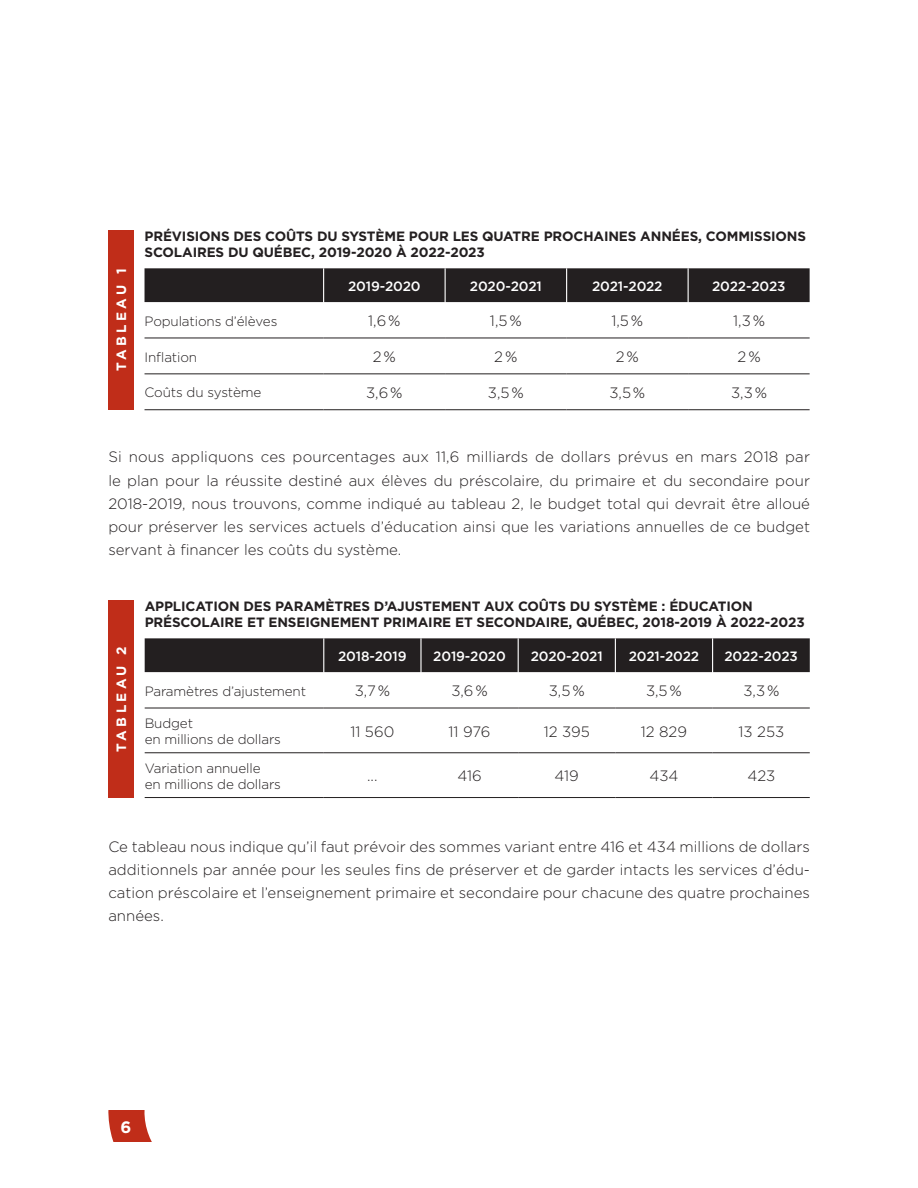
<style>
.page{position:relative;width:918px;height:1188px;background:#fff}
.page>*{position:absolute;margin:0;border:0;box-sizing:border-box;transform-origin:0 0}
.t1{font:700 16.5px "Gotham";color:#fff}
.texte_courant{font:300 15px/23.2px "Gotham";color:#231f20;text-align:justify}
.texte_courant-2{font:700 13.5px/16.5px "Gotham";letter-spacing:-.01em;color:#231f20}
.texte_courant-3{font:300 13.5px/16.2px "Gotham";letter-spacing:-.01em;color:#231f20}
.texte_courant-4{font:500 13.5px "Gotham";letter-spacing:-.01em;color:#fff}
.texte_courant-5{font:700 13.5px "Gotham";letter-spacing:.25em;color:#fff}
</style>
<div class="page">
<svg style="left:108px;top:1110px;width:44px;height:31px"></svg>
<div style="left:108px;top:600px;width:26px;height:198px;background:#c02d19"></div>
<div style="left:145px;top:638px;width:665px;height:34px;background:#231f20"></div>
<hr style="left:323px;top:638px;width:1px;height:34px;background:#fff">
<hr style="left:420px;top:638px;width:2px;height:34px;background:#fff">
<hr style="left:518px;top:638px;width:1px;height:34px;background:#fff">
<hr style="left:615px;top:638px;width:1px;height:34px;background:#fff">
<hr style="left:712px;top:638px;width:1px;height:34px;background:#fff">
<hr style="left:145px;top:708px;width:179px;height:1px;background:#231f20">
<hr style="left:324px;top:708px;width:97px;height:1px;background:#231f20">
<hr style="left:421px;top:708px;width:97px;height:1px;background:#231f20">
<hr style="left:518px;top:708px;width:97px;height:1px;background:#231f20">
<hr style="left:615px;top:708px;width:98px;height:1px;background:#231f20">
<hr style="left:713px;top:708px;width:97px;height:1px;background:#231f20">
<hr style="left:145px;top:752px;width:179px;height:1px;background:#231f20">
<hr style="left:324px;top:752px;width:97px;height:1px;background:#231f20">
<hr style="left:421px;top:752px;width:97px;height:1px;background:#231f20">
<hr style="left:518px;top:752px;width:97px;height:1px;background:#231f20">
<hr style="left:615px;top:752px;width:98px;height:1px;background:#231f20">
<hr style="left:713px;top:752px;width:97px;height:1px;background:#231f20">
<hr style="left:145px;top:797px;width:179px;height:1px;background:#231f20">
<hr style="left:324px;top:797px;width:97px;height:1px;background:#231f20">
<hr style="left:421px;top:797px;width:97px;height:1px;background:#231f20">
<hr style="left:518px;top:797px;width:97px;height:1px;background:#231f20">
<hr style="left:615px;top:797px;width:98px;height:1px;background:#231f20">
<hr style="left:713px;top:797px;width:97px;height:1px;background:#231f20">
<div style="left:108px;top:230px;width:26px;height:179px;background:#c02d19"></div>
<div style="left:145px;top:268px;width:665px;height:34px;background:#231f20"></div>
<hr style="left:323px;top:268px;width:1px;height:34px;background:#fff">
<hr style="left:445px;top:268px;width:1px;height:34px;background:#fff">
<hr style="left:566px;top:268px;width:1px;height:34px;background:#fff">
<hr style="left:688px;top:268px;width:1px;height:34px;background:#fff">
<hr style="left:145px;top:338px;width:179px;height:1px;background:#231f20">
<hr style="left:324px;top:338px;width:121px;height:1px;background:#231f20">
<hr style="left:445px;top:338px;width:122px;height:1px;background:#231f20">
<hr style="left:567px;top:338px;width:121px;height:1px;background:#231f20">
<hr style="left:688px;top:338px;width:122px;height:1px;background:#231f20">
<hr style="left:145px;top:373px;width:179px;height:1px;background:#231f20">
<hr style="left:324px;top:373px;width:121px;height:1px;background:#231f20">
<hr style="left:445px;top:373px;width:122px;height:1px;background:#231f20">
<hr style="left:567px;top:373px;width:121px;height:1px;background:#231f20">
<hr style="left:688px;top:373px;width:122px;height:1px;background:#231f20">
<hr style="left:145px;top:409px;width:179px;height:1px;background:#231f20">
<hr style="left:324px;top:409px;width:121px;height:1px;background:#231f20">
<hr style="left:445px;top:409px;width:122px;height:1px;background:#231f20">
<hr style="left:567px;top:409px;width:121px;height:1px;background:#231f20">
<hr style="left:688px;top:409px;width:122px;height:1px;background:#231f20">
<p class="texte_courant-5" style="left:114px;top:371px;width:104px;rotate:-90deg">TABLEAU 1</p>
<p class="texte_courant-2" style="left:145px;top:227px;width:663px">PRÉVISIONS DES COÛTS DU SYSTÈME POUR LES QUATRE PROCHAINES ANNÉES, COMMISSIONS<br>SCOLAIRES DU QUÉBEC, 2019-2020 À 2022-2023</p>
<p class="texte_courant-4" style="left:348px;top:278px;width:74px">2019-2020</p>
<p class="texte_courant-4" style="left:470px;top:278px;width:73px">2020-2021</p>
<p class="texte_courant-4" style="left:592px;top:278px;width:72px">2021-2022</p>
<p class="texte_courant-4" style="left:712px;top:278px;width:75px">2022-2023</p>
<p class="texte_courant-3" style="left:145px;top:313px;width:134px">Populations d’élèves</p>
<p class="texte_courant" style="left:368px;top:309px;width:34px">1,6%</p>
<p class="texte_courant" style="left:490px;top:309px;width:33px">1,5%</p>
<p class="texte_courant" style="left:611px;top:309px;width:33px">1,5%</p>
<p class="texte_courant" style="left:733px;top:309px;width:33px">1,3%</p>
<p class="texte_courant-3" style="left:145px;top:349px;width:54px">Inflation</p>
<p class="texte_courant" style="left:373px;top:345px;width:25px">2%</p>
<p class="texte_courant" style="left:494px;top:345px;width:25px">2%</p>
<p class="texte_courant" style="left:616px;top:345px;width:25px">2%</p>
<p class="texte_courant" style="left:738px;top:345px;width:25px">2%</p>
<p class="texte_courant-3" style="left:145px;top:384px;width:118px">Coûts du système</p>
<p class="texte_courant" style="left:366px;top:381px;width:38px">3,6%</p>
<p class="texte_courant" style="left:488px;top:381px;width:37px">3,5%</p>
<p class="texte_courant" style="left:609px;top:381px;width:37px">3,5%</p>
<p class="texte_courant" style="left:731px;top:381px;width:37px">3,3%</p>
<p class="texte_courant" style="left:108px;top:445px;width:703px">Si nous appliquons ces pourcentages aux 11,6 milliards de dollars prévus en mars 2018 par le plan pour la réussite destiné aux élèves du préscolaire, du primaire et du secondaire pour 2018-2019, nous trouvons, comme indiqué au tableau 2, le budget total qui devrait être alloué pour préserver les services actuels d’éducation ainsi que les variations annuelles de ce budget servant à financer les coûts du système.</p>
<p class="texte_courant-5" style="left:114px;top:752px;width:107px;rotate:-90deg">TABLEAU 2</p>
<p class="texte_courant-2" style="left:145px;top:597px;width:662px">APPLICATION DES PARAMÈTRES D’AJUSTEMENT AUX COÛTS DU SYSTÈME : ÉDUCATION<br>PRÉSCOLAIRE ET ENSEIGNEMENT PRIMAIRE ET SECONDAIRE, QUÉBEC, 2018-2019 À 2022-2023</p>
<p class="texte_courant-4" style="left:338px;top:648px;width:70px">2018-2019</p>
<p class="texte_courant-4" style="left:433px;top:648px;width:74px">2019-2020</p>
<p class="texte_courant-4" style="left:531px;top:648px;width:73px">2020-2021</p>
<p class="texte_courant-4" style="left:629px;top:648px;width:72px">2021-2022</p>
<p class="texte_courant-4" style="left:724px;top:648px;width:75px">2022-2023</p>
<p class="texte_courant-3" style="left:145px;top:683px;width:163px">Paramètres d’ajustement</p>
<p class="texte_courant" style="left:355px;top:679px;width:37px">3,7%</p>
<p class="texte_courant" style="left:451px;top:679px;width:38px">3,6%</p>
<p class="texte_courant" style="left:549px;top:679px;width:37px">3,5%</p>
<p class="texte_courant" style="left:646px;top:679px;width:37px">3,5%</p>
<p class="texte_courant" style="left:743px;top:679px;width:37px">3,3%</p>
<p class="texte_courant-3" style="left:145px;top:715px;width:138px">Budget<br>en millions de dollars</p>
<p class="texte_courant" style="left:350px;top:720px;width:45px">11 560</p>
<p class="texte_courant" style="left:449px;top:720px;width:43px">11 976</p>
<p class="texte_courant" style="left:544px;top:720px;width:48px">12 395</p>
<p class="texte_courant" style="left:641px;top:720px;width:48px">12 829</p>
<p class="texte_courant" style="left:739px;top:720px;width:47px">13 253</p>
<p class="texte_courant-3" style="left:145px;top:760px;width:117px">Variation annuelle</p>
<p class="texte_courant-3" style="left:145px;top:776px;width:138px">en millions de dollars</p>
<p class="texte_courant" style="left:367px;top:764px;width:12px">...</p>
<p class="texte_courant" style="left:457px;top:764px;width:26px">416</p>
<p class="texte_courant" style="left:555px;top:764px;width:26px">419</p>
<p class="texte_courant" style="left:649px;top:764px;width:31px">434</p>
<p class="texte_courant" style="left:747px;top:764px;width:29px">423</p>
<p class="texte_courant" style="left:108px;top:834px;width:703px">Ce tableau nous indique qu’il faut prévoir des sommes variant entre 416 et 434 millions de dollars additionnels par année pour les seules fins de préserver et de garder intacts les services d’édu&shy;cation préscolaire et l’enseignement primaire et secondaire pour chacune des quatre prochaines années.</p>
<p class="t1" style="left:121px;top:1117px;width:12px">6</p>
</div>
